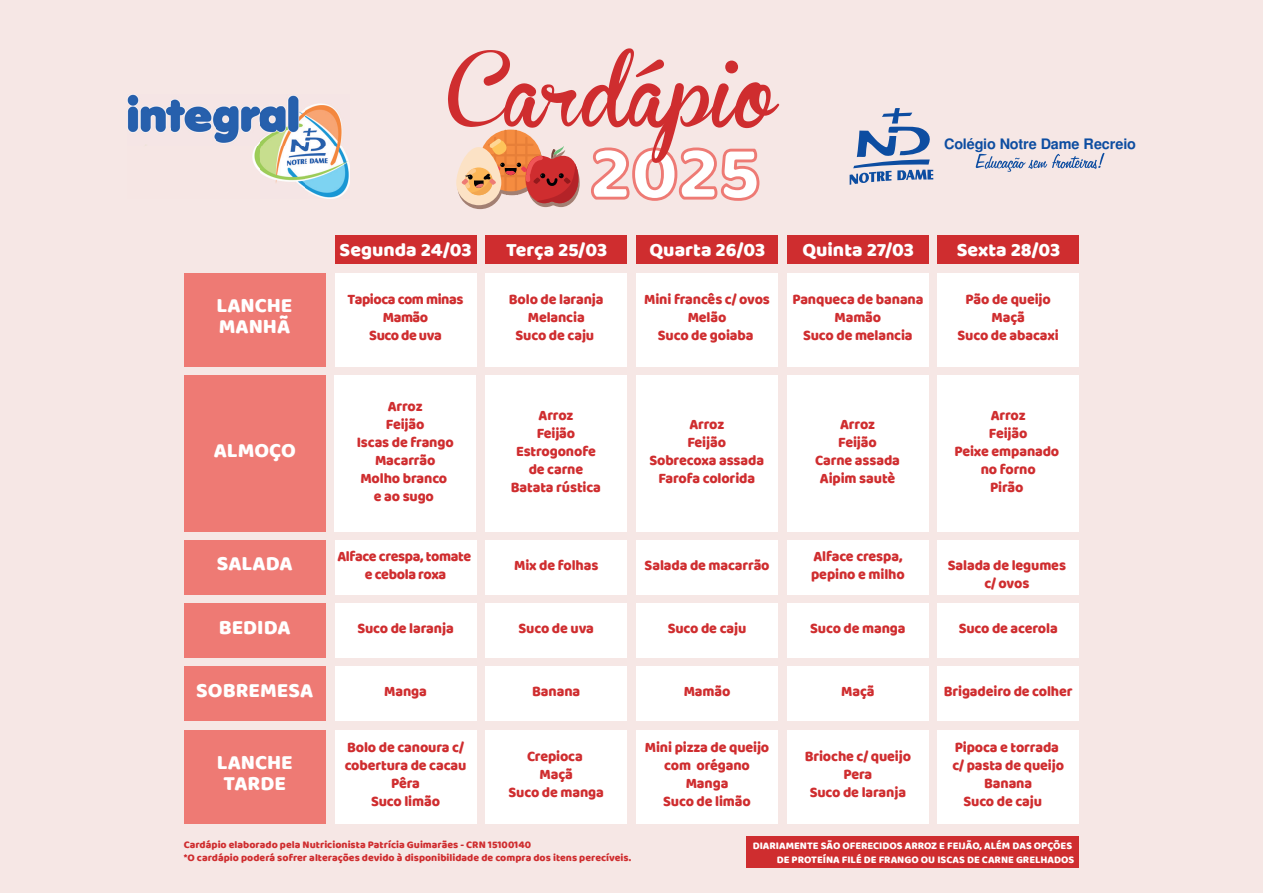
<style>
.page{position:relative;width:1263px;height:893px;background:#f6e7e5}
.page>*{position:absolute;margin:0;border:0;box-sizing:border-box;transform-origin:0 0}
.t1{font:78.9px "Baloo";color:#fff}
.t2{font:72.9px "Brannboll Fet";color:#cf2d2f}
.t3{font:21px/21px "Baloo";color:#fff}
.t4{font:19.5px "Baloo";color:#fff}
.t5{font:15px/18px "Baloo";letter-spacing:-.01em;color:#cf2d2f;text-align:center;scale:.95 1}
.t6{font:15px/18px "Baloo";letter-spacing:-.03em;color:#cf2d2f;text-align:center;scale:.95 1}
.t7{font:700 14.4px "Free Sans";letter-spacing:-.01em;color:#0d4da1}
.t8{font:10.5px/13.5px "Baloo";color:#cf2d2f}
.t9{font:10.5px/13.5px "Baloo";color:#fff;text-align:right}
</style>
<div class="page">
<div style="left:747px;top:836px;width:332px;height:32px;background:#cf2d2f"></div>
<img style="left:127px;top:95px;width:223px;height:103px">
<svg style="left:850px;top:108px;width:83px;height:77px"></svg>
<svg style="left:976px;top:153px;width:128px;height:19px"></svg>
<div style="left:184px;top:540px;width:142px;height:54px;background:#ee7a74"></div>
<div style="left:335px;top:235px;width:141px;height:29px;background:#cf2d2f"></div>
<div style="left:485px;top:235px;width:142px;height:29px;background:#cf2d2f"></div>
<div style="left:485px;top:273px;width:142px;height:94px;background:#fff"></div>
<div style="left:636px;top:235px;width:142px;height:29px;background:#cf2d2f"></div>
<div style="left:636px;top:273px;width:142px;height:94px;background:#fff"></div>
<div style="left:787px;top:235px;width:142px;height:29px;background:#cf2d2f"></div>
<div style="left:787px;top:273px;width:142px;height:94px;background:#fff"></div>
<div style="left:937px;top:235px;width:142px;height:29px;background:#cf2d2f"></div>
<div style="left:937px;top:273px;width:142px;height:94px;background:#fff"></div>
<div style="left:184px;top:273px;width:142px;height:93px;background:#ee7a74"></div>
<div style="left:485px;top:604px;width:142px;height:54px;background:#fff"></div>
<div style="left:636px;top:604px;width:142px;height:54px;background:#fff"></div>
<div style="left:787px;top:604px;width:142px;height:54px;background:#fff"></div>
<div style="left:937px;top:604px;width:142px;height:54px;background:#fff"></div>
<div style="left:184px;top:604px;width:142px;height:54px;background:#ee7a74"></div>
<div style="left:485px;top:667px;width:142px;height:54px;background:#fff"></div>
<div style="left:636px;top:667px;width:142px;height:54px;background:#fff"></div>
<div style="left:787px;top:667px;width:142px;height:54px;background:#fff"></div>
<div style="left:937px;top:667px;width:142px;height:54px;background:#fff"></div>
<div style="left:184px;top:667px;width:142px;height:54px;background:#ee7a74"></div>
<div style="left:184px;top:376px;width:142px;height:156px;background:#ee7a74"></div>
<div style="left:335px;top:376px;width:141px;height:156px;background:#fff"></div>
<div style="left:485px;top:376px;width:141px;height:156px;background:#fff"></div>
<div style="left:636px;top:376px;width:141px;height:156px;background:#fff"></div>
<div style="left:787px;top:376px;width:141px;height:156px;background:#fff"></div>
<div style="left:938px;top:376px;width:141px;height:156px;background:#fff"></div>
<div style="left:636px;top:730px;width:142px;height:93px;background:#fff"></div>
<div style="left:787px;top:730px;width:142px;height:93px;background:#fff"></div>
<div style="left:937px;top:730px;width:142px;height:93px;background:#fff"></div>
<div style="left:485px;top:730px;width:142px;height:93px;background:#fff"></div>
<div style="left:184px;top:730px;width:142px;height:93px;background:#ee7a74"></div>
<div style="left:335px;top:273px;width:141px;height:94px;background:#fff"></div>
<div style="left:335px;top:604px;width:141px;height:54px;background:#fff"></div>
<div style="left:485px;top:541px;width:142px;height:54px;background:#fff"></div>
<div style="left:636px;top:541px;width:142px;height:54px;background:#fff"></div>
<div style="left:787px;top:541px;width:142px;height:54px;background:#fff"></div>
<div style="left:937px;top:541px;width:142px;height:54px;background:#fff"></div>
<div style="left:335px;top:541px;width:141px;height:54px;background:#fff"></div>
<div style="left:335px;top:667px;width:141px;height:54px;background:#fff"></div>
<div style="left:335px;top:730px;width:141px;height:93px;background:#fff"></div>
<svg style="left:591px;top:147px;width:169px;height:54px"></svg>
<hr style="left:504px;top:130px;width:3px;height:61px;background:#e77f38">
<hr style="left:515px;top:130px;width:2px;height:61px;background:#e77f38">
<svg style="left:457px;top:133px;width:123px;height:76px"></svg>
<h2 class="t2" style="left:447px;top:55px;width:330px">Cardápio</h2>
<h1 class="t1" style="left:590px;top:125px;width:172px">2025</h1>
<p class="t7" style="left:944px;top:133px;width:193px">Colégio Notre Dame Recreio</p>
<h3 class="t3" style="left:216px;top:295px;width:78px">LANCHE<br>MANHÃ</h3>
<h3 class="t4" style="left:340px;top:237px;width:133px">Segunda 24/03</h3>
<h3 class="t4" style="left:506px;top:237px;width:103px">Terça 25/03</h3>
<h3 class="t4" style="left:649px;top:237px;width:117px">Quarta 26/03</h3>
<p class="t6" style="left:348px;top:290px;width:123px">Tapioca com minas<br>Mamão<br>Suco de uva</p>
<p class="t5" style="left:644px;top:290px;width:134px">Mini francês c/ ovos<br>Melão<br>Suco de goiaba</p>
<p class="t5" style="left:509px;top:290px;width:101px">Bolo de laranja<br>Melancia<br>Suco de caju</p>
<h3 class="t4" style="left:802px;top:237px;width:113px">Quinta 27/03</h3>
<p class="t5" style="left:792px;top:290px;width:140px">Panqueca de banana<br>Mamão<br>Suco de melancia</p>
<h3 class="t4" style="left:957px;top:237px;width:105px">Sexta 28/03</h3>
<p class="t5" style="left:958px;top:290px;width:108px">Pão de queijo<br>Maçã<br>Suco de abacaxi</p>
<h3 class="t3" style="left:214px;top:439px;width:84px">ALMOÇO</h3>
<p class="t5" style="left:357px;top:396px;width:104px">Arroz<br>Feijão<br>Iscas de frango<br>Macarrão<br>Molho branco e ao sugo</p>
<p class="t5" style="left:511px;top:405px;width:96px">Arroz<br>Feijão<br>Estrogonofe de carne<br>Batata rústica</p>
<p class="t5" style="left:649px;top:414px;width:122px">Arroz<br>Feijão<br>Sobrecoxa assada<br>Farofa colorida</p>
<p class="t5" style="left:815px;top:414px;width:91px">Arroz<br>Feijão<br>Carne assada<br>Aipim sautè</p>
<p class="t5" style="left:954px;top:405px;width:112px">Arroz<br>Feijão<br>Peixe empanado no forno<br>Pirão</p>
<h3 class="t3" style="left:217px;top:553px;width:77px">SALADA</h3>
<h3 class="t3" style="left:219px;top:616px;width:73px">BEDIDA</h3>
<p class="t5" style="left:337px;top:547px;width:142px">Alface crespa, tomate e cebola roxa</p>
<p class="t5" style="left:357px;top:619px;width:103px">Suco de laranja</p>
<p class="t5" style="left:514px;top:556px;width:90px">Mix de folhas</p>
<p class="t5" style="left:519px;top:619px;width:81px">Suco de uva</p>
<p class="t5" style="left:645px;top:556px;width:133px">Salada de macarrão</p>
<p class="t5" style="left:668px;top:619px;width:84px">Suco de caju</p>
<p class="t5" style="left:811px;top:547px;width:100px;text-align:left">Alface crespa, pepino e milho</p>
<p class="t5" style="left:810px;top:619px;width:102px">Suco de manga</p>
<p class="t5" style="left:948px;top:556px;width:126px">Salada de legumes c/ ovos</p>
<p class="t5" style="left:959px;top:619px;width:106px">Suco de acerola</p>
<h3 class="t3" style="left:196px;top:679px;width:118px">SOBREMESA</h3>
<p class="t5" style="left:384px;top:682px;width:46px">Manga</p>
<p class="t5" style="left:532px;top:682px;width:52px">Banana</p>
<p class="t5" style="left:684px;top:682px;width:51px">Mamão</p>
<p class="t5" style="left:841px;top:682px;width:37px">Maçã</p>
<p class="t5" style="left:944px;top:682px;width:137px">Brigadeiro de colher</p>
<h3 class="t3" style="left:217px;top:751px;width:78px;text-align:center">LANCHE<br>TARDE</h3>
<p class="t5" style="left:345px;top:737px;width:130px">Bolo de canoura c/ cobertura de cacau<br>Pêra<br>Suco limão</p>
<p class="t5" style="left:509px;top:746px;width:102px">Crepioca<br>Maçã<br>Suco de manga</p>
<p class="t5" style="left:645px;top:737px;width:133px">Mini pizza de queijo com orégano<br>Manga<br>Suco de limão</p>
<p class="t5" style="left:805px;top:746px;width:113px">Brioche c/ queijo<br>Pera<br>Suco de laranja</p>
<p class="t5" style="left:955px;top:737px;width:111px">Pipoca e torrada</p>
<p class="t5" style="left:952px;top:755px;width:119px">c/ pasta de queijo</p>
<p class="t5" style="left:984px;top:773px;width:52px">Banana</p>
<p class="t5" style="left:963px;top:791px;width:84px">Suco de caju</p>
<p class="t8" style="left:184px;top:837px;width:449px">Cardápio elaborado pela Nutricionista Patrícia Guimarães - CRN 15100140<br>*O cardápio poderá sofrer alterações devido à disponibilidade de compra dos itens perecíveis.</p>
<p class="t9" style="left:753px;top:839px;width:323px">DIARIAMENTE SÃO OFERECIDOS ARROZ E FEIJÃO, ALÉM DAS OPÇÕES<br>DE PROTEÍNA FILÉ DE FRANGO OU ISCAS DE CARNE GRELHADOS</p>
</div>
